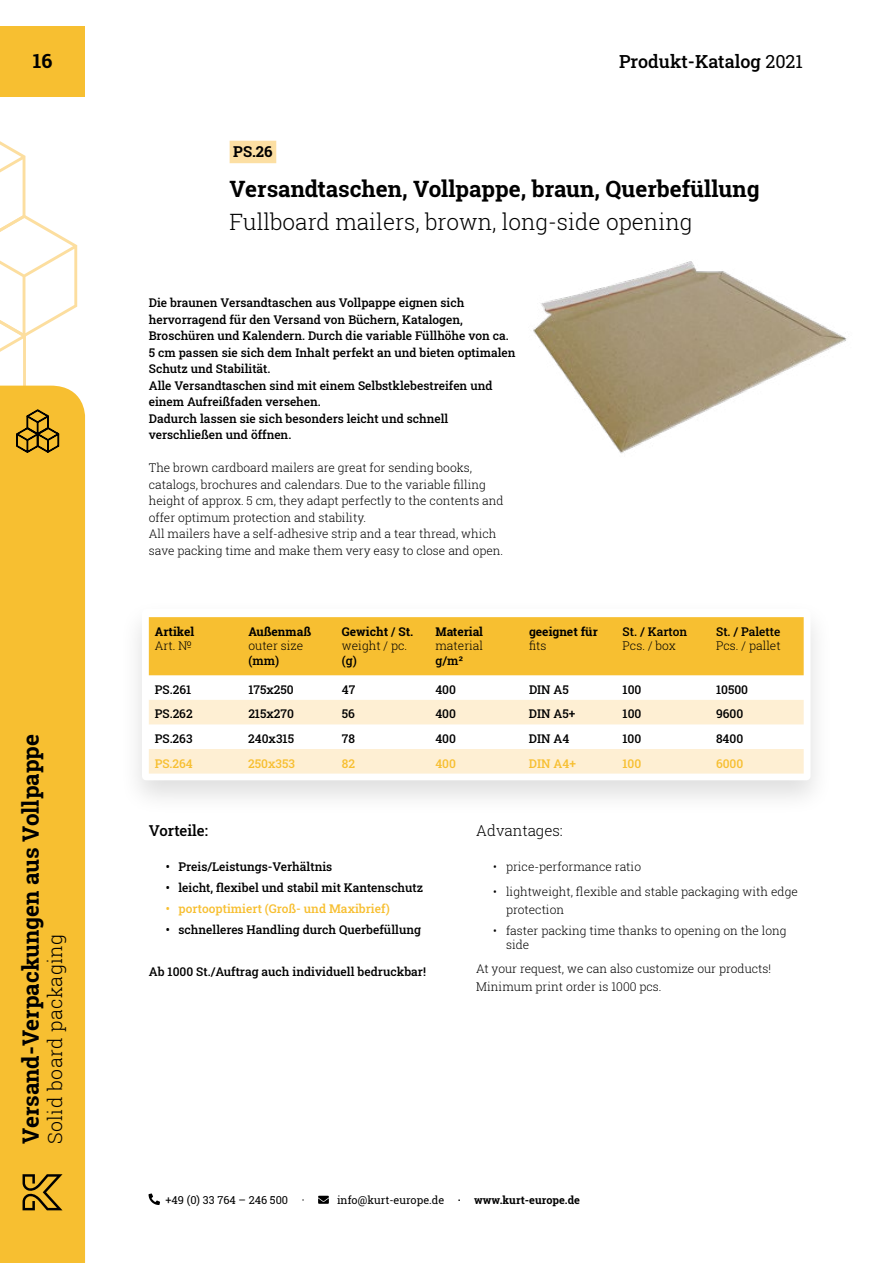
<style>
.page{position:relative;width:893px;height:1263px;background:#fff}
.page>*{position:absolute;margin:0;border:0;box-sizing:border-box;transform-origin:0 0}
.t1{font:700 22.5px "Roboto Slab";color:#000}
.t2{font:300 22.5px "Roboto Slab";color:#000}
.t3{font:300 19.5px "Roboto Slab";letter-spacing:.02em;color:#000}
.t4{font:700 19.5px "Roboto Slab";color:#000}
.t5{font:500 18px "Roboto Slab";color:#000}
.t6{font:300 15px "Roboto Slab";color:#000}
.t7{font:500 15px "Roboto Slab";color:#000}
.t8{font:700 15px "Roboto Slab";color:#000}
.t9{font:500 12px/16.5px "Roboto Slab";color:#000}
.t10{font:300 12px/16.5px "Roboto Slab";color:#000}
.t11{font:500 12px "Roboto Slab";color:#f7bf31}
.t12{font:700 12px "Roboto Slab";color:#000}
.t13{font:10.95px "Roboto Slab";color:#000}
.s1{font-weight:400}
.s2{font-weight:700}
</style>
<div class="page">
<svg style="left:149px;top:1193px;width:11px;height:12px"></svg>
<svg style="left:318px;top:1196px;width:11px;height:8px"></svg>
<div style="left:0;top:397px;width:85px;height:866px;background:#f7bf31"></div>
<svg style="left:0;top:141px;width:78px;height:375px"></svg>
<svg style="left:23px;top:1174px;width:40px;height:36px"></svg>
<div style="left:0;top:27px;width:85px;height:70px;background:#f7bf31"></div>
<img style="left:533px;top:261px;width:314px;height:193px">
<div style="left:230px;top:141px;width:46px;height:22px;background:#fcdfa3"></div>
<div style="left:119px;top:598px;width:715px;height:218px;background:#000;opacity:.13"></div>
<div style="left:142px;top:609px;width:668px;height:171px;background:#fff;border-radius:4px"></div>
<div style="left:149px;top:617px;width:655px;height:58px;background:#f7bf31"></div>
<svg style="left:149px;top:700px;width:655px;height:74px;fill:#feefd3"></svg>
<h2 class="t4" style="left:33px;top:47px;width:21px">16</h2>
<h3 class="t5" style="left:619px;top:49px;width:185px">Produkt-Katalog <span class="s1">2021</span></h3>
<p class="t8" style="left:233px;top:141px;width:41px">PS.26</p>
<h1 class="t1" style="left:230px;top:174px;width:531px">Versandtaschen, Vollpappe, braun, Querbefüllung</h1>
<h1 class="t2" style="left:230px;top:207px;width:464px">Fullboard mailers, brown, long-side opening</h1>
<h1 class="t1" style="left:15px;top:1144px;width:411px;rotate:-90deg">Versand-Verpackungen aus Vollpappe</h1>
<h2 class="t3" style="left:42px;top:1144px;width:211px;rotate:-90deg">Solid board packaging</h2>
<p class="t9" style="left:149px;top:294px;width:368px">Die braunen Versandtaschen aus Vollpappe eignen sich hervorragend für den Versand von Büchern, Katalogen, Broschüren und Kalendern. Durch die variable Füllhöhe von ca.<br>5 cm passen sie sich dem Inhalt perfekt an und bieten optimalen Schutz und Stabilität.<br>Alle Versandtaschen sind mit einem Selbstklebestreifen und einem Aufreißfaden versehen.<br>Dadurch lassen sie sich besonders leicht und schnell verschließen und öffnen.</p>
<p class="t10" style="left:149px;top:459px;width:356px">The brown cardboard mailers are great for sending books, catalogs, brochures and calendars. Due to the variable filling height of approx. 5 cm, they adapt perfectly to the contents and offer optimum protection and stability.<br>All mailers have a self-adhesive strip and a tear thread, which save packing time and make them very easy to close and open.</p>
<p class="t12" style="left:155px;top:623px;width:41px">Artikel</p>
<p class="t10" style="left:155px;top:637px;width:38px">Art. №</p>
<p class="t12" style="left:248px;top:623px;width:64px">Außenmaß</p>
<p class="t10" style="left:248px;top:637px;width:56px">outer size</p>
<p class="t9" style="left:248px;top:652px;width:32px">(mm)</p>
<p class="t12" style="left:342px;top:623px;width:73px">Gewicht / St.</p>
<p class="t10" style="left:342px;top:637px;width:67px">weight / pc.</p>
<p class="t9" style="left:342px;top:652px;width:16px">(g)</p>
<p class="t12" style="left:435px;top:623px;width:49px">Material</p>
<p class="t10" style="left:435px;top:637px;width:49px">material</p>
<p class="t9" style="left:435px;top:652px;width:29px">g/m²</p>
<p class="t12" style="left:529px;top:623px;width:70px">geeignet für</p>
<p class="t10" style="left:529px;top:637px;width:19px">fits</p>
<p class="t9" style="left:623px;top:623px;width:66px">St. / Karton</p>
<p class="t10" style="left:623px;top:637px;width:55px">Pcs. / box</p>
<p class="t9" style="left:716px;top:623px;width:66px">St. / Palette</p>
<p class="t10" style="left:716px;top:637px;width:66px">Pcs. / pallet</p>
<p class="t9" style="left:155px;top:681px;width:38px">PS.261</p>
<p class="t9" style="left:248px;top:681px;width:47px">175x250</p>
<p class="t9" style="left:342px;top:681px;width:15px">47</p>
<p class="t9" style="left:435px;top:681px;width:22px">400</p>
<p class="t9" style="left:529px;top:681px;width:41px">DIN A5</p>
<p class="t9" style="left:622px;top:681px;width:20px">100</p>
<p class="t9" style="left:716px;top:681px;width:34px">10500</p>
<p class="t9" style="left:155px;top:705px;width:39px">PS.262</p>
<p class="t9" style="left:248px;top:705px;width:47px">215x270</p>
<p class="t9" style="left:342px;top:705px;width:15px">56</p>
<p class="t9" style="left:435px;top:705px;width:22px">400</p>
<p class="t9" style="left:529px;top:705px;width:48px">DIN A5+</p>
<p class="t9" style="left:622px;top:705px;width:20px">100</p>
<p class="t9" style="left:716px;top:705px;width:29px">9600</p>
<p class="t9" style="left:155px;top:730px;width:39px">PS.263</p>
<p class="t9" style="left:248px;top:730px;width:47px">240x315</p>
<p class="t9" style="left:342px;top:730px;width:15px">78</p>
<p class="t9" style="left:435px;top:730px;width:22px">400</p>
<p class="t9" style="left:529px;top:730px;width:42px">DIN A4</p>
<p class="t9" style="left:622px;top:730px;width:20px">100</p>
<p class="t9" style="left:716px;top:730px;width:29px">8400</p>
<p class="t11" style="left:155px;top:755px;width:40px">PS.264</p>
<p class="t11" style="left:248px;top:755px;width:48px">250x353</p>
<p class="t11" style="left:342px;top:755px;width:15px">82</p>
<p class="t11" style="left:435px;top:755px;width:22px">400</p>
<p class="t11" style="left:529px;top:755px;width:48px">DIN A4+</p>
<p class="t11" style="left:622px;top:755px;width:20px">100</p>
<p class="t11" style="left:716px;top:755px;width:29px">6000</p>
<p class="t7" style="left:149px;top:820px;width:61px">Vorteile:</p>
<p class="t9" style="left:166px;top:858px;width:168px">• Preis/Leistungs-Verhältnis</p>
<p class="t9" style="left:166px;top:879px;width:259px">• leicht, flexibel und stabil mit Kantenschutz</p>
<p class="t11" style="left:166px;top:900px;width:225px">• portooptimiert (Groß- und Maxibrief)</p>
<p class="t9" style="left:166px;top:921px;width:257px">• schnelleres Handling durch Querbefüllung</p>
<p class="t9" style="left:149px;top:963px;width:279px">Ab 1000 St./Auftrag auch individuell bedruckbar!</p>
<p class="t6" style="left:476px;top:820px;width:88px">Advantages:</p>
<p class="t10" style="left:493px;top:858px;width:149px">• price-performance ratio</p>
<p class="t10" style="left:506px;top:882px;width:293px;line-height:18px;text-indent:-13px">• lightweight, flexible and stable packaging with edge protection</p>
<p class="t10" style="left:506px;top:923px;width:282px;line-height:14.4px;text-indent:-13px">• faster packing time thanks to opening on the long side</p>
<p class="t10" style="left:476px;top:960px;width:296px;line-height:18px">At your request, we can also customize our products!<br>Minimum print order is 1000 pcs.</p>
<p class="t13" style="left:165px;top:1192px;width:141px">+49 (0) 33 764 – 246 500 ·</p>
<p class="t13" style="left:337px;top:1192px;width:244px">info@kurt-europe.de <span class="s2">· www.kurt-europe.de</span></p>
</div>
